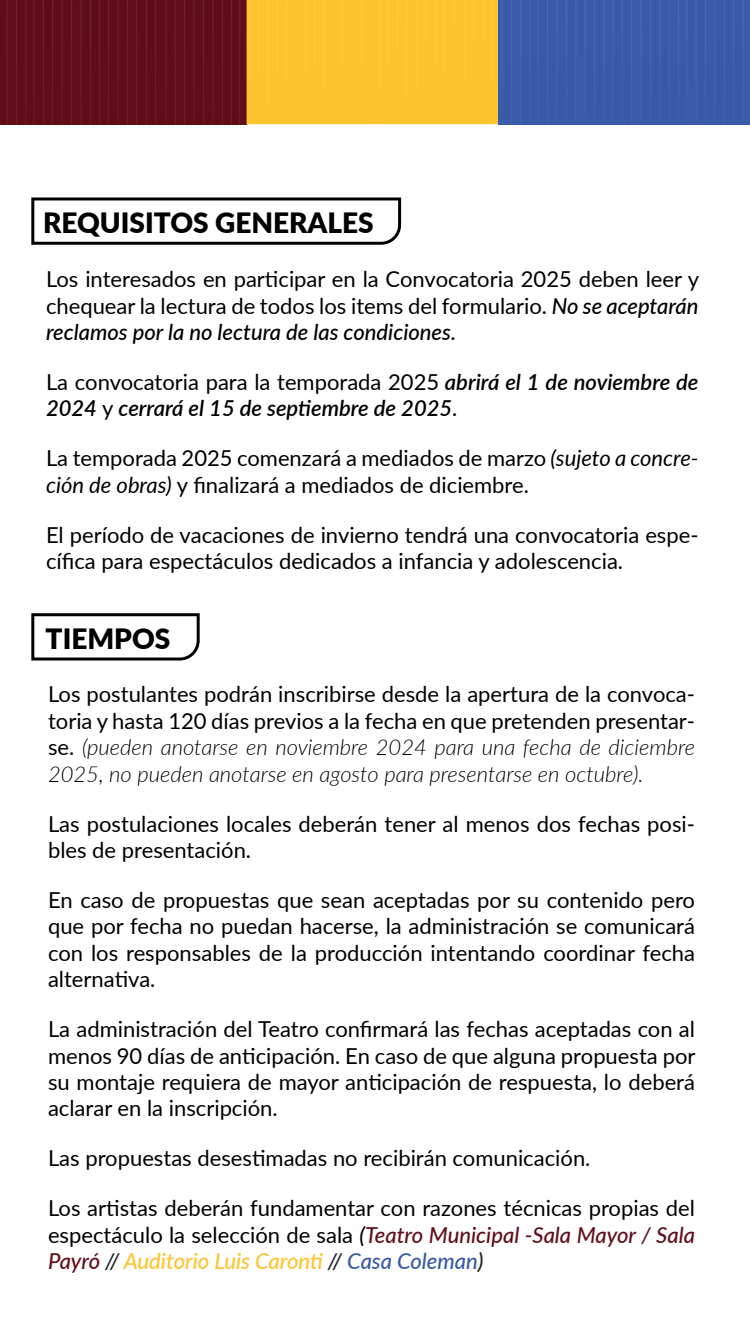
<style>
.page{position:relative;width:750px;height:1334px;background:#fff}
.page>*{position:absolute;margin:0;border:0;box-sizing:border-box;transform-origin:0 0}
.t1{font:900 28px "Lato";color:#000001}
.t2{font:22px/26.4px "Lato";color:#000001;text-align:justify}
.t3{font:italic 600 22px/26.4px "Lato";color:#000001}
.s1{font-weight:500;font-style:italic}
.s2{font-weight:400;font-style:normal}
.s3{font-style:italic}
.s4{font-weight:300;font-style:italic}
.s5{font-weight:500;font-style:italic;color:#610e1a}
.s6{font-weight:500;font-style:italic;color:#231f20}
.s7{font-weight:500;font-style:italic;color:#fec42e}
.s8{font-weight:500;font-style:italic;color:#385aa8}
</style>
<div class="page">
<div style="left:0;top:0;width:247px;height:124px;background:#610e1a"></div>
<div style="left:247px;top:0;width:251px;height:124px;background:#fec42e"></div>
<div style="left:498px;top:0;width:252px;height:124px;background:#385aa8"></div>
<svg style="left:31px;top:197px;width:371px;height:48px"></svg>
<svg style="left:31px;top:613px;width:169px;height:48px"></svg>
<svg style="left:743px;top:0;width:1px;height:18px"></svg>
<svg style="left:733px;top:0;width:1px;height:83px"></svg>
<svg style="left:724px;top:0;width:1px;height:97px"></svg>
<svg style="left:714px;top:0;width:1px;height:59px"></svg>
<svg style="left:705px;top:0;width:1px;height:96px"></svg>
<svg style="left:686px;top:0;width:1px;height:96px"></svg>
<svg style="left:678px;top:0;width:1px;height:93px"></svg>
<svg style="left:669px;top:0;width:1px;height:84px"></svg>
<svg style="left:659px;top:0;width:1px;height:19px"></svg>
<svg style="left:650px;top:0;width:1px;height:98px"></svg>
<svg style="left:631px;top:0;width:1px;height:96px"></svg>
<svg style="left:622px;top:0;width:1px;height:67px"></svg>
<svg style="left:612px;top:0;width:1px;height:32px"></svg>
<svg style="left:594px;top:0;width:1px;height:102px"></svg>
<svg style="left:585px;top:0;width:1px;height:68px"></svg>
<svg style="left:575px;top:0;width:1px;height:42px"></svg>
<svg style="left:566px;top:0;width:1px;height:91px"></svg>
<svg style="left:556px;top:0;width:1px;height:17px"></svg>
<svg style="left:547px;top:0;width:1px;height:110px"></svg>
<svg style="left:538px;top:0;width:1px;height:63px"></svg>
<svg style="left:530px;top:0;width:1px;height:17px"></svg>
<svg style="left:520px;top:0;width:1px;height:84px"></svg>
<svg style="left:511px;top:0;width:1px;height:107px"></svg>
<svg style="left:492px;top:0;width:1px;height:113px"></svg>
<svg style="left:483px;top:0;width:1px;height:27px"></svg>
<svg style="left:473px;top:0;width:1px;height:118px"></svg>
<svg style="left:464px;top:0;width:1px;height:118px"></svg>
<svg style="left:454px;top:0;width:1px;height:14px"></svg>
<svg style="left:444px;top:0;width:1px;height:117px"></svg>
<svg style="left:435px;top:0;width:1px;height:122px"></svg>
<svg style="left:425px;top:0;width:1px;height:28px"></svg>
<svg style="left:416px;top:0;width:1px;height:121px"></svg>
<svg style="left:397px;top:0;width:1px;height:124px"></svg>
<svg style="left:388px;top:0;width:1px;height:124px"></svg>
<svg style="left:380px;top:0;width:1px;height:79px"></svg>
<svg style="left:370px;top:0;width:1px;height:71px"></svg>
<svg style="left:361px;top:0;width:1px;height:122px"></svg>
<svg style="left:352px;top:0;width:1px;height:50px"></svg>
<svg style="left:342px;top:0;width:1px;height:120px"></svg>
<svg style="left:333px;top:0;width:1px;height:73px"></svg>
<svg style="left:323px;top:0;width:1px;height:103px"></svg>
<svg style="left:314px;top:0;width:1px;height:124px"></svg>
<svg style="left:305px;top:0;width:1px;height:124px"></svg>
<svg style="left:296px;top:0;width:1px;height:75px"></svg>
<svg style="left:286px;top:0;width:1px;height:113px"></svg>
<svg style="left:277px;top:0;width:1px;height:124px"></svg>
<svg style="left:267px;top:0;width:1px;height:88px"></svg>
<svg style="left:258px;top:0;width:1px;height:124px"></svg>
<svg style="left:249px;top:0;width:1px;height:58px"></svg>
<svg style="left:239px;top:0;width:1px;height:124px"></svg>
<svg style="left:231px;top:0;width:1px;height:124px"></svg>
<svg style="left:222px;top:0;width:1px;height:124px"></svg>
<svg style="left:212px;top:0;width:2px;height:81px"></svg>
<svg style="left:203px;top:0;width:1px;height:124px"></svg>
<svg style="left:193px;top:0;width:2px;height:56px"></svg>
<svg style="left:184px;top:0;width:1px;height:124px"></svg>
<svg style="left:175px;top:0;width:1px;height:124px"></svg>
<svg style="left:165px;top:0;width:1px;height:94px"></svg>
<svg style="left:155px;top:0;width:1px;height:124px"></svg>
<svg style="left:146px;top:0;width:1px;height:124px"></svg>
<svg style="left:136px;top:0;width:1px;height:124px"></svg>
<svg style="left:127px;top:0;width:1px;height:124px"></svg>
<svg style="left:117px;top:0;width:2px;height:55px"></svg>
<svg style="left:108px;top:0;width:1px;height:124px"></svg>
<svg style="left:99px;top:0;width:1px;height:124px"></svg>
<svg style="left:90px;top:0;width:1px;height:124px"></svg>
<svg style="left:80px;top:0;width:2px;height:64px"></svg>
<svg style="left:71px;top:0;width:1px;height:124px"></svg>
<svg style="left:61px;top:0;width:2px;height:69px"></svg>
<svg style="left:52px;top:0;width:1px;height:124px"></svg>
<svg style="left:43px;top:0;width:1px;height:124px"></svg>
<svg style="left:33px;top:0;width:2px;height:77px"></svg>
<svg style="left:25px;top:0;width:1px;height:108px"></svg>
<svg style="left:16px;top:0;width:1px;height:124px"></svg>
<svg style="left:7px;top:0;width:1px;height:110px"></svg>
<p class="t1" style="left:43px;top:202px;width:332px">REQUISITOS GENERALES</p>
<p class="t2" style="left:46px;top:265px;width:655px">Los interesados en participar en la Convocatoria 2025 deben leer y chequear la lectura de todos los items del formulario. <span class="s1">No se aceptarán reclamos por la no lectura de las condiciones.</span></p>
<p class="t3" style="left:46px;top:368px;width:654px"><span class="s2">La convocatoria para la temporada 2025</span> abrirá el 1 de noviembre de<br>2024 <span class="s2">y</span> cerrará el 15 de septiembre de 2025<span class="s2">.</span></p>
<p class="t2" style="left:46px;top:444px;width:654px">La temporada 2025 comenzará a mediados de marzo <span class="s3">(sujeto a concre&shy;ción de obras)</span> y finalizará a mediados de diciembre.</p>
<p class="t2" style="left:46px;top:521px;width:654px">El período de vacaciones de invierno tendrá una convocatoria espe&shy;cífica para espectáculos dedicados a infancia y adolescencia.</p>
<p class="t1" style="left:46px;top:618px;width:126px">TIEMPOS</p>
<p class="t2" style="left:48px;top:680px;width:649px">Los postulantes podrán inscribirse desde la apertura de la convoca&shy;toria y hasta 120 días previos a la fecha en que pretenden presentar&shy;se. <span class="s4">(pueden anotarse en noviembre 2024 para una fecha de diciembre 2025, no pueden anotarse en agosto para presentarse en octubre).</span></p>
<p class="t2" style="left:48px;top:810px;width:649px">Las postulaciones locales deberán tener al menos dos fechas posi&shy;bles de presentación.</p>
<p class="t2" style="left:48px;top:886px;width:649px">En caso de propuestas que sean aceptadas por su contenido pero que por fecha no puedan hacerse, la administración se comunicará con los responsables de la producción intentando coordinar fecha alternativa.</p>
<p class="t2" style="left:48px;top:1015px;width:649px">La administración del Teatro confirmará las fechas aceptadas con al menos 90 días de anticipación. En caso de que alguna propuesta por su montaje requiera de mayor anticipación de respuesta, lo deberá aclarar en la inscripción.</p>
<p class="t2" style="left:48px;top:1144px;width:544px">Las propuestas desestimadas no recibirán comunicación.</p>
<p class="t2" style="left:48px;top:1194px;width:649px">Los artistas deberán fundamentar con razones técnicas propias del espectáculo la selección de sala <span class="s1">(</span><span class="s5">Teatro Municipal -Sala Mayor / Sala Payró</span> <span class="s6">//</span> <span class="s7">Auditorio Luis Caronti</span> <span class="s6">//</span> <span class="s8">Casa Coleman</span><span class="s6">)</span></p>
</div>
